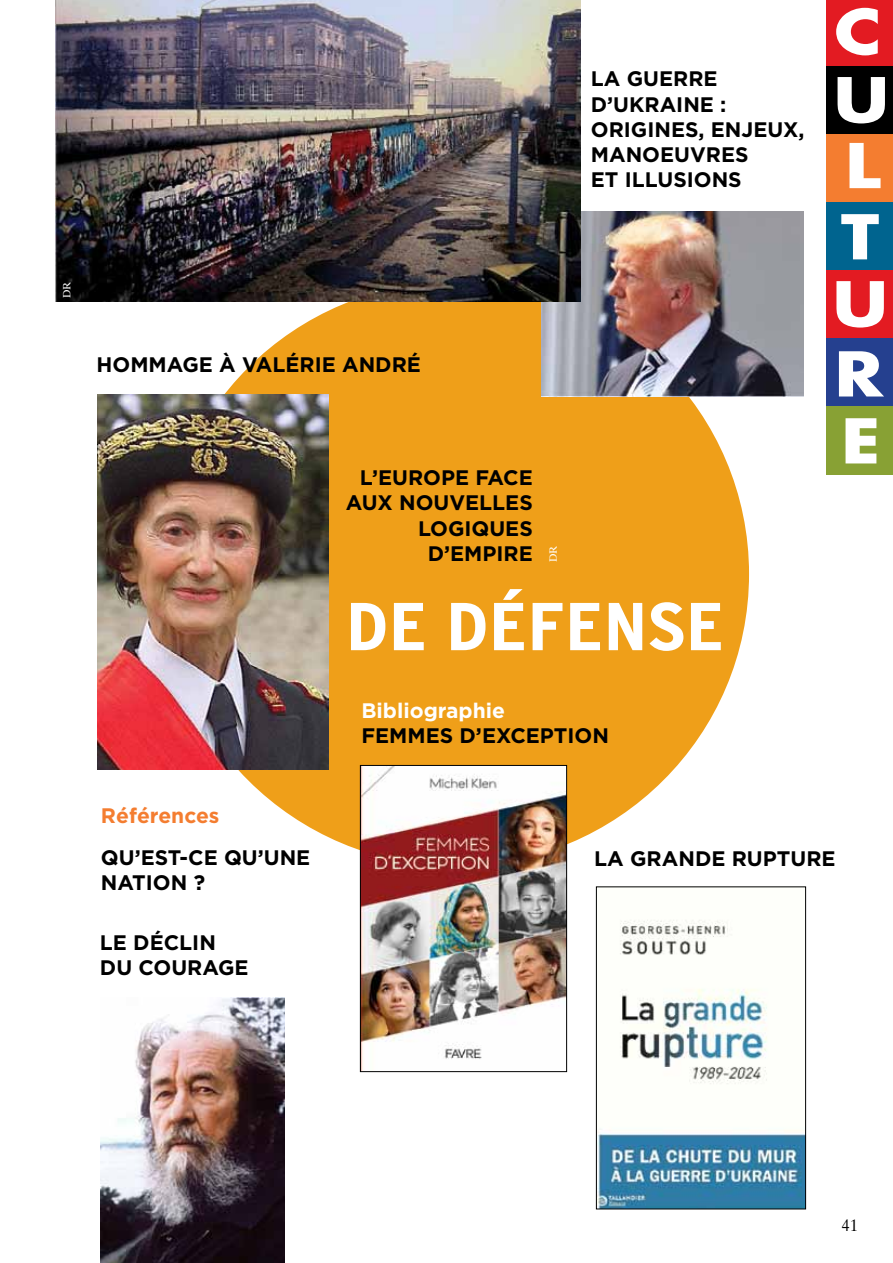
<style>
.page{position:relative;width:893px;height:1263px;background:#fff}
.page>*{position:absolute;margin:0;border:0;box-sizing:border-box;transform-origin:0 0}
.t1{font:700 condensed 67.5px "Interstate";color:#fff;scale:1.2 1}
.t2{font:700 60px/67.9px "Futura";color:#fff;scale:1.2 1}
.t3{font:700 21px/25.2px "Gotham";color:#000}
.t4{font:700 21px "Gotham";color:#fff}
.t5{font:700 21px "Gotham";color:#f47d30}
.t6{font:16.5px "Dutch 801 BT";color:#000;scale:.95 1}
.t7{font:10.5px "Dutch 801 BT";color:#fff}
</style>
<div class="page">
<div style="left:162px;top:282px;width:587px;height:584px;background:#ef9f19;border-radius:50%"></div>
<img style="left:542px;top:212px;width:262px;height:185px">
<img style="left:98px;top:394px;width:230px;height:376px">
<div style="left:827px;top:0;width:66px;height:68px;background:#e31b22"></div>
<div style="left:827px;top:67px;width:66px;height:68px;background:#000"></div>
<div style="left:827px;top:135px;width:66px;height:68px;background:#f47d30"></div>
<div style="left:827px;top:202px;width:66px;height:68px;background:#00648f"></div>
<div style="left:827px;top:271px;width:66px;height:68px;background:#e31b22"></div>
<div style="left:827px;top:338px;width:66px;height:68px;background:#25408f"></div>
<div style="left:827px;top:407px;width:66px;height:68px;background:#88a134"></div>
<img style="left:362px;top:767px;width:203px;height:303px">
<div style="left:360px;top:765px;width:207px;height:307px;border:1px solid #000"></div>
<img style="left:598px;top:919px;width:206px;height:288px">
<div style="left:596px;top:886px;width:210px;height:323px;border:1px solid #000"></div>
<img style="left:56px;top:0;width:524px;height:302px">
<img style="left:101px;top:997px;width:184px;height:266px">
<p class="t7" style="left:60px;top:298px;width:18px;rotate:-90deg">DR</p>
<p class="t3" style="left:591px;top:66px;width:215px">LA GUERRE<br>D’UKRAINE :<br>ORIGINES, ENJEUX,<br>MANOEUVRES<br>ET ILLUSIONS</p>
<p class="t3" style="left:97px;top:352px;width:326px">HOMMAGE À VALÉRIE ANDRÉ</p>
<p class="t3" style="left:346px;top:465px;width:189px;text-align:right">L’EUROPE FACE<br>AUX NOUVELLES<br>LOGIQUES<br>D’EMPIRE</p>
<p class="t7" style="left:547px;top:562px;width:18px;rotate:-90deg">DR</p>
<h1 class="t1" style="left:346px;top:589px;width:317px">DE DÉFENSE</h1>
<p class="t4" style="left:361px;top:698px;width:145px">BIBLIOGRAPHIE</p>
<p class="t3" style="left:361px;top:722px;width:249px">FEMMES D’EXCEPTION</p>
<h2 class="t2" style="left:833px;top:-2px;width:48px;line-height:66.9px">C<br>U<br>L</h2>
<h2 class="t2" style="left:832px;top:202px;width:48px">T<br>U<br>R<br>E</h2>
<p class="t5" style="left:101px;top:804px;width:120px">RÉFÉRENCES</p>
<p class="t3" style="left:101px;top:844px;width:211px">QU’EST-CE QU’UNE<br>NATION ?</p>
<p class="t3" style="left:100px;top:929px;width:150px">LE DÉCLIN<br>DU COURAGE</p>
<p class="t3" style="left:594px;top:845px;width:243px">LA GRANDE RUPTURE</p>
<p class="t6" style="left:842px;top:1215px;width:18px">41</p>
</div>
